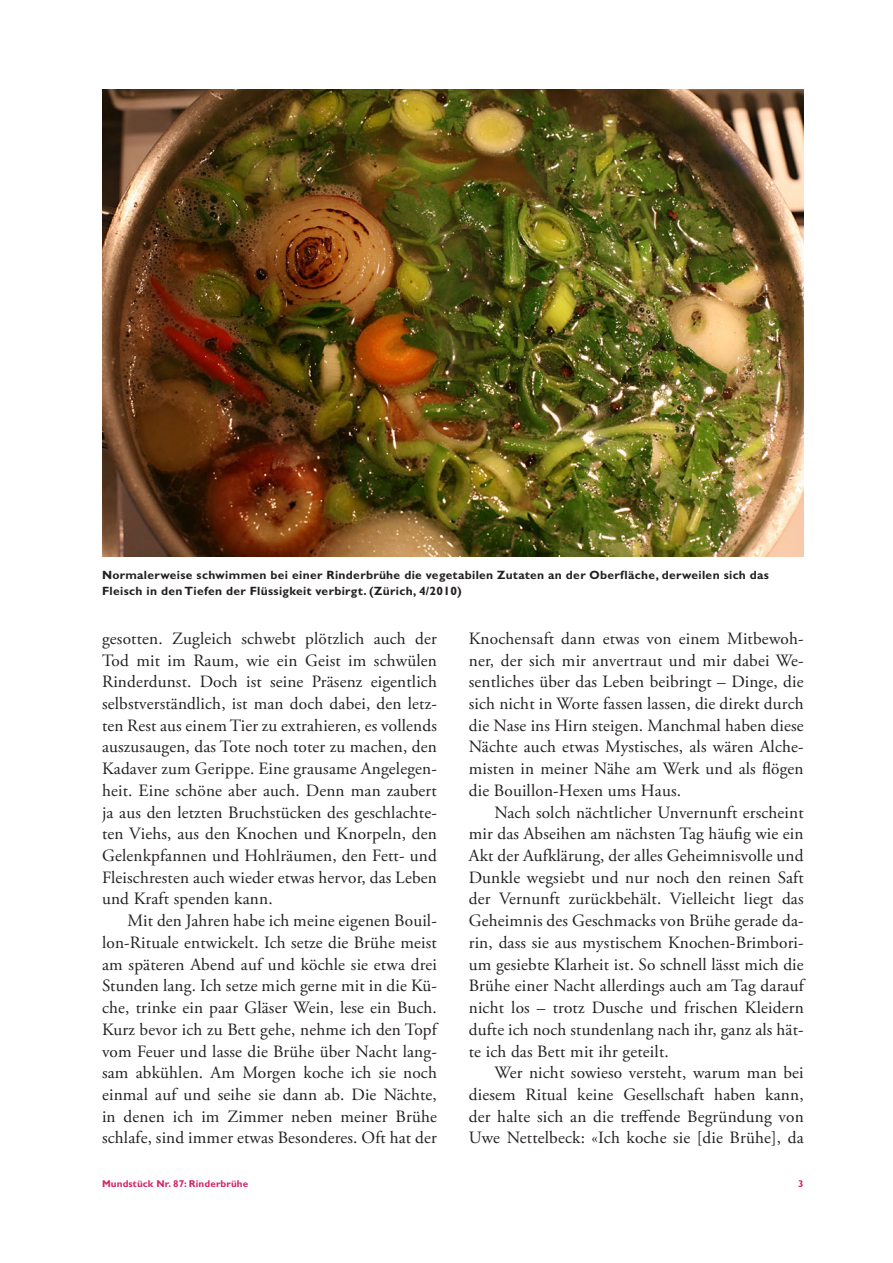
<style>
.page{position:relative;width:893px;height:1263px;background:#fff}
.page>*{position:absolute;margin:0;border:0;box-sizing:border-box;transform-origin:0 0}
.Lauftext_mit_Einzug{font:17.25px/21.8px "Adobe Garamond Pro";letter-spacing:.01em;color:#231f20;text-align:justify}
.Bildlegende_-_8_Bold{font:700 12px/16.4px "Gill Sans MT Pro";letter-spacing:.025em;color:#231f20}
.t1{font:700 9.9px "Gill Sans MT Pro";letter-spacing:.01em;color:#d0276a}
</style>
<div class="page">
<img style="left:102px;top:89px;width:702px;height:468px">
<p class="Bildlegende_-_8_Bold" style="left:102px;top:566px;width:668px">Normalerweise schwimmen bei einer Rinderbrühe die vegetabilen Zutaten an der Oberfläche, derweilen sich das<br>Fleisch in den Tiefen der Flüssigkeit verbirgt. (Zürich, 4/2010)</p>
<p class="Lauftext_mit_Einzug" style="left:102px;top:628px;width:336px">gesotten. Zugleich schwebt plötzlich auch der Tod mit im Raum, wie ein Geist im schwülen Rinderdunst. Doch ist seine Präsenz eigentlich selbstverständlich, ist man doch dabei, den letz&shy;ten Rest aus einem Tier zu extrahieren, es vollends auszusaugen, das Tote noch toter zu machen, den Kadaver zum Gerippe. Eine grausame Angelegen&shy;heit. Eine schöne aber auch. Denn man zaubert ja aus den letzten Bruchstücken des geschlachte&shy;ten Viehs, aus den Knochen und Knorpeln, den Gelenkpfannen und Hohlräumen, den Fett- und Fleischresten auch wieder etwas hervor, das Leben und Kraft spenden kann.</p>
<p class="Lauftext_mit_Einzug" style="left:102px;top:910px;width:336px;text-indent:26px">Mit den Jahren habe ich meine eigenen Bouil&shy;lon-Rituale entwickelt. Ich setze die Brühe meist am späteren Abend auf und köchle sie etwa drei Stunden lang. Ich setze mich gerne mit in die Kü&shy;che, trinke ein paar Gläser Wein, lese ein Buch.<br>Kurz bevor ich zu Bett gehe, nehme ich den Topf vom Feuer und lasse die Brühe über Nacht lang&shy;sam abkühlen. Am Morgen koche ich sie noch einmal auf und seihe sie dann ab. Die Nächte, in denen ich im Zimmer neben meiner Brühe schlafe, sind immer etwas Besonderes. Oft hat der</p>
<p class="Lauftext_mit_Einzug" style="left:469px;top:628px;width:336px">Knochensaft dann etwas von einem Mitbewoh&shy;ner, der sich mir anvertraut und mir dabei We&shy;sentliches über das Leben beibringt – Dinge, die sich nicht in Worte fassen lassen, die direkt durch die Nase ins Hirn steigen. Manchmal haben diese Nächte auch etwas Mystisches, als wären Alche&shy;misten in meiner Nähe am Werk und als flögen die Bouillon-Hexen ums Haus.</p>
<p class="Lauftext_mit_Einzug" style="left:469px;top:802px;width:336px;text-indent:26px">Nach solch nächtlicher Unvernunft erscheint mir das Abseihen am nächsten Tag häufig wie ein Akt der Aufklärung, der alles Geheimnisvolle und Dunkle wegsiebt und nur noch den reinen Saft der Vernunft zurückbehält. Vielleicht liegt das Geheimnis des Geschmacks von Brühe gerade da&shy;rin, dass sie aus mystischem Knochen-Brimbori&shy;um gesiebte Klarheit ist. So schnell lässt mich die Brühe einer Nacht allerdings auch am Tag darauf nicht los – trotz Dusche und frischen Kleidern dufte ich noch stundenlang nach ihr, ganz als hät&shy;te ich das Bett mit ihr geteilt.</p>
<p class="Lauftext_mit_Einzug" style="left:469px;top:1062px;width:336px;text-indent:26px">Wer nicht sowieso versteht, warum man bei diesem Ritual keine Gesellschaft haben kann, der halte sich an die treffende Begründung von Uwe Nettelbeck: «Ich koche sie [die Brühe], da</p>
<p class="t1" style="left:102px;top:1177px;width:148px">Mundstück Nr. 87: Rinderbrühe</p>
<p class="t1" style="left:798px;top:1177px;width:7px">3</p>
</div>
